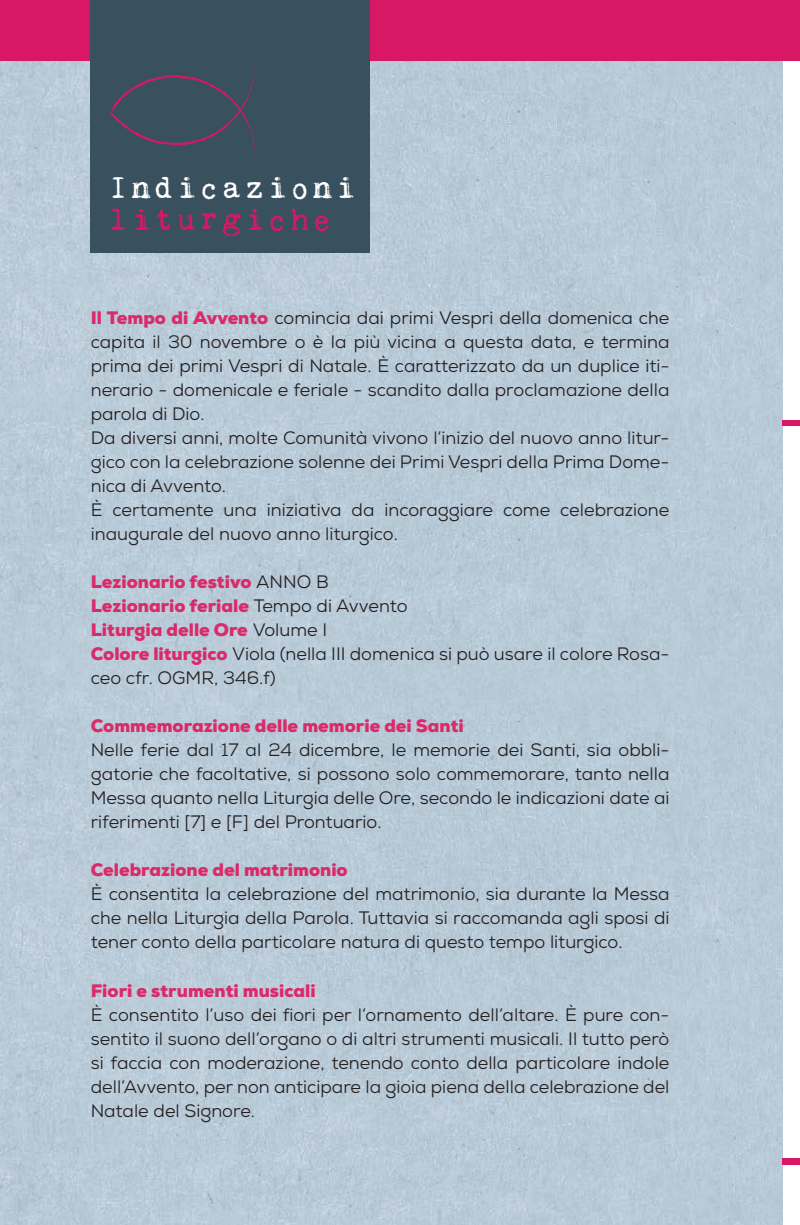
<style>
.page{position:relative;width:800px;height:1225px;background:#fff}
.page>*{position:absolute;margin:0;border:0;box-sizing:border-box;transform-origin:0 0}
.t1{font:32px "Kingthings Trypewriter 2";letter-spacing:.12em;color:#fff}
.t2{font:32px "Kingthings Trypewriter 2";letter-spacing:.12em;color:#d91865}
.t3{font:18px/24px "Nexa";color:#231f20;text-align:justify}
.t4{font:900 18px "Nexa";color:#db2a6a}
.s1{font-weight:900;color:#db2a6a}
.s2{font-weight:400;color:#231f20}
</style>
<div class="page">
<img style="left:0;top:61px;width:782px;height:1164px">
<div style="left:782px;top:420px;width:17px;height:5px;background:#d91865"></div>
<div style="left:782px;top:55px;width:17px;height:6px;background:#d91865"></div>
<div style="left:782px;top:1158px;width:17px;height:6px;background:#d91865"></div>
<div style="left:782px;top:0;width:17px;height:57px;background:#d91865"></div>
<div style="left:0;top:0;width:782px;height:61px;background:#d91865"></div>
<div style="left:91px;top:0;width:279px;height:252px;background:#39505e"></div>
<svg style="left:109px;top:65px;width:146px;height:91px"></svg>
<p class="t1" style="left:109px;top:170px;width:247px">Indicazioni</p>
<p class="t2" style="left:109px;top:202px;width:224px">liturgiche</p>
<p class="t3" style="left:91px;top:306px;width:580px"><span class="s1">Il Tempo di Avvento</span> comincia dai primi Vespri della domenica che capita il 30 novembre o è la più vicina a questa data, e termina prima dei primi Vespri di Natale. È caratterizzato da un duplice iti&shy;nerario - domenicale e feriale - scandito dalla proclamazione della parola di Dio.</p>
<p class="t3" style="left:91px;top:426px;width:580px">Da diversi anni, molte Comunità vivono l’inizio del nuovo anno litur&shy;gico con la celebrazione solenne dei Primi Vespri della Prima Dome&shy;nica di Avvento.</p>
<p class="t3" style="left:91px;top:498px;width:580px">È certamente una iniziativa da incoraggiare come celebrazione inaugurale del nuovo anno liturgico.</p>
<p class="t4" style="left:91px;top:570px;width:239px">Lezionario festivo <span class="s2">ANNO B</span></p>
<p class="t4" style="left:91px;top:594px;width:318px">Lezionario feriale <span class="s2">Tempo di Avvento</span></p>
<p class="t4" style="left:91px;top:618px;width:238px">Liturgia delle Ore <span class="s2">Volume I</span></p>
<p class="t3" style="left:91px;top:642px;width:580px"><span class="s1">Colore liturgico</span> Viola (nella III domenica si può usare il colore Rosa&shy;ceo cfr. OGMR, 346.f)</p>
<p class="t4" style="left:91px;top:714px;width:374px">Commemorazione delle memorie dei Santi</p>
<p class="t3" style="left:91px;top:738px;width:580px">Nelle ferie dal 17 al 24 dicembre, le memorie dei Santi, sia obbli&shy;gatorie che facoltative, si possono solo commemorare, tanto nella Messa quanto nella Liturgia delle Ore, secondo le indicazioni date ai riferimenti [7] e [F] del Prontuario.</p>
<p class="t4" style="left:91px;top:858px;width:258px">Celebrazione del matrimonio</p>
<p class="t3" style="left:91px;top:882px;width:580px">È consentita la celebrazione del matrimonio, sia durante la Messa che nella Liturgia della Parola. Tuttavia si raccomanda agli sposi di tener conto della particolare natura di questo tempo liturgico.</p>
<p class="t4" style="left:91px;top:978px;width:226px">Fiori e strumenti musicali</p>
<p class="t3" style="left:91px;top:1002px;width:580px">È consentito l’uso dei fiori per l’ornamento dell’altare. È pure con&shy;sentito il suono dell’organo o di altri strumenti musicali. Il tutto però si faccia con moderazione, tenendo conto della particolare indole dell’Avvento, per non anticipare la gioia piena della celebrazione del Natale del Signore.</p>
</div>
